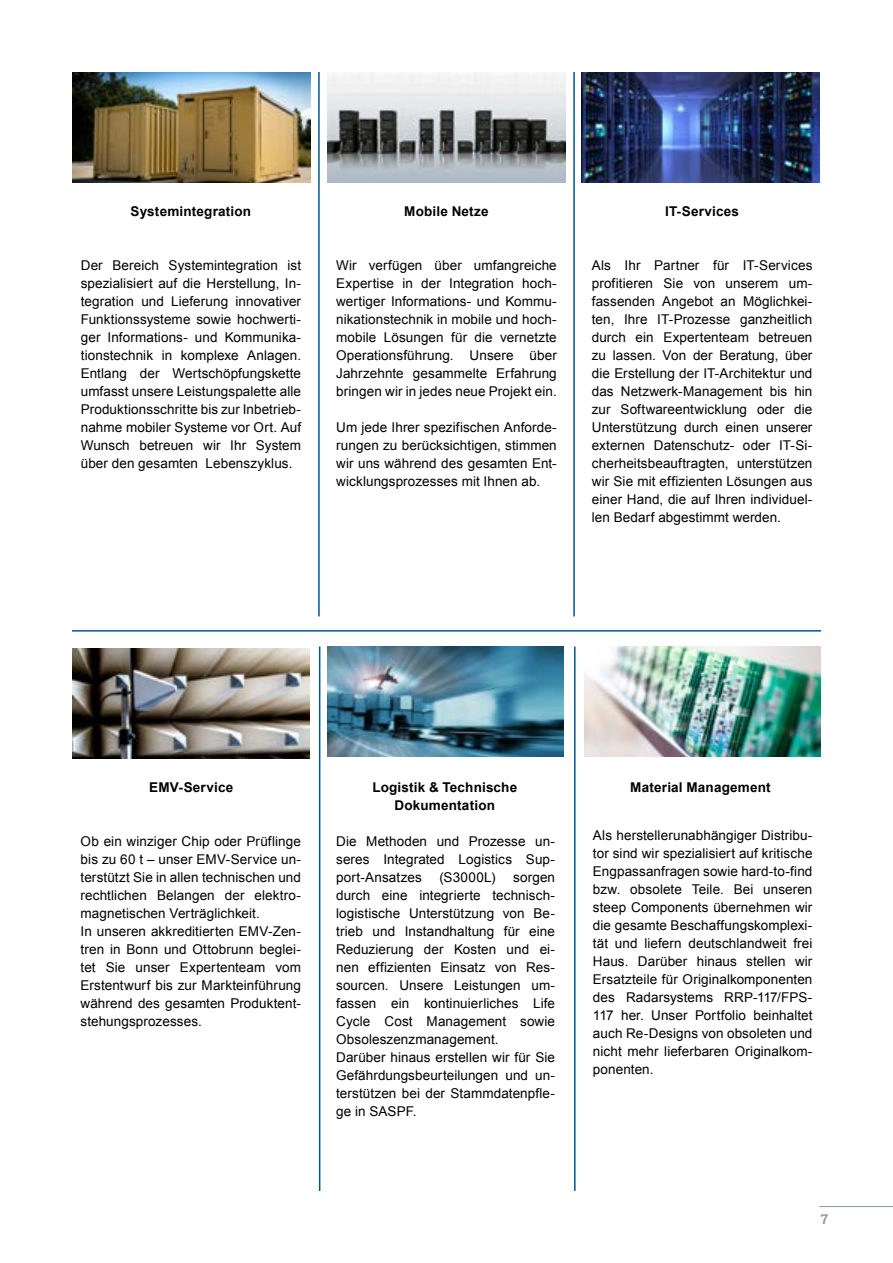
<style>
.page{position:relative;width:893px;height:1263px;background:#fff}
.page>*{position:absolute;margin:0;border:0;box-sizing:border-box;transform-origin:0 0}
.t1{font:13.5px/18px "Arial";letter-spacing:.005em;color:#000;text-align:justify}
.t2{font:700 13.5px/18px "Arial";letter-spacing:.015em;color:#000;text-align:center}
.t3{font:700 13.5px "Roboto Slab";color:#8a9ba7}
</style>
<div class="page">
<hr style="left:819px;top:1206px;width:74px;height:1px;background:#8a9ba7">
<hr style="left:72px;top:630px;width:749px;height:2px;background:#005694">
<hr style="left:319px;top:646px;width:1px;height:545px;background:#005694">
<hr style="left:574px;top:646px;width:2px;height:545px;background:#005694">
<hr style="left:318px;top:72px;width:2px;height:544px;background:#005694">
<hr style="left:573px;top:72px;width:2px;height:544px;background:#005694">
<img style="left:72px;top:72px;width:238px;height:110px">
<img style="left:328px;top:72px;width:237px;height:110px">
<img style="left:582px;top:72px;width:237px;height:110px">
<img style="left:72px;top:648px;width:237px;height:110px">
<img style="left:328px;top:646px;width:236px;height:111px">
<img style="left:584px;top:646px;width:237px;height:111px">
<p class="t2" style="left:131px;top:203px;width:122px">Systemintegration</p>
<p class="t2" style="left:404px;top:203px;width:86px">Mobile Netze</p>
<p class="t2" style="left:665px;top:203px;width:75px">IT-Services</p>
<p class="t1" style="left:81px;top:256px;width:222px">Der Bereich Systemintegration ist spezialisiert auf die Herstellung, In&shy;tegration und Lieferung innovativer Funktionssysteme sowie hochwerti&shy;ger Informations- und Kommunika&shy;tionstechnik in komplexe Anlagen.<br>Entlang der Wertschöpfungskette umfasst unsere Leistungspalette alle Produktionsschritte bis zur Inbetrieb&shy;nahme mobiler Systeme vor Ort. Auf Wunsch betreuen wir Ihr System über den gesamten Lebenszyklus.</p>
<p class="t1" style="left:336px;top:256px;width:222px">Wir verfügen über umfangreiche Expertise in der Integration hoch&shy;wertiger Informations- und Kommu&shy;nikationstechnik in mobile und hoch&shy;mobile Lösungen für die vernetzte Operationsführung. Unsere über Jahrzehnte gesammelte Erfahrung bringen wir in jedes neue Projekt ein.</p>
<p class="t1" style="left:336px;top:418px;width:222px">Um jede Ihrer spezifischen Anforde&shy;rungen zu berücksichtigen, stimmen wir uns während des gesamten Ent&shy;wicklungsprozesses mit Ihnen ab.</p>
<p class="t1" style="left:592px;top:256px;width:222px">Als Ihr Partner für IT-Services profitieren Sie von unserem um&shy;fassenden Angebot an Möglichkei&shy;ten, Ihre IT-Prozesse ganzheitlich durch ein Expertenteam betreuen zu lassen. Von der Beratung, über die Erstellung der IT-Architektur und das Netzwerk-Management bis hin zur Softwareentwicklung oder die Unterstützung durch einen unserer externen Datenschutz- oder IT-Si&shy;cherheitsbeauftragten, unterstützen wir Sie mit effizienten Lösungen aus einer Hand, die auf Ihren individuel&shy;len Bedarf abgestimmt werden.</p>
<p class="t2" style="left:149px;top:779px;width:86px">EMV-Service</p>
<p class="t2" style="left:372px;top:779px;width:146px">Logistik &amp; Technische<br>Dokumentation</p>
<p class="t2" style="left:630px;top:779px;width:142px">Material Management</p>
<p class="t1" style="left:81px;top:832px;width:222px;text-align:left">Ob ein winziger Chip oder Prüflinge bis zu 60 t – unser EMV-Service un&shy;terstützt Sie in allen technischen und rechtlichen Belangen der elektro&shy;magnetischen Verträglichkeit.<br>In unseren akkreditierten EMV-Zen&shy;tren in Bonn und Ottobrunn beglei&shy;tet Sie unser Expertenteam vom Erstentwurf bis zur Markteinführung während des gesamten Produktent&shy;stehungsprozesses.</p>
<p class="t1" style="left:336px;top:832px;width:220px">Die Methoden und Prozesse un&shy;seres Integrated Logistics Sup&shy;port-Ansatzes</p>
<p class="t1" style="left:439px;top:868px;width:58px">(S3000L)</p>
<p class="t1" style="left:336px;top:868px;width:220px;text-align:left;text-indent:177px">sorgen durch eine integrierte technisch&shy;logistische Unterstützung von Be&shy;trieb und Instandhaltung für eine<br>Reduzierung der Kosten und ei&shy;nen effizienten Einsatz von Res&shy;sourcen. Unsere Leistungen um&shy;fassen ein kontinuierliches Life<br>Cycle Cost Management sowie<br>Obsoleszenzmanagement.<br>Darüber hinaus erstellen wir für Sie<br>Gefährdungsbeurteilungen und un&shy;terstützen bei der Stammdatenpfle&shy;ge in SASPF.</p>
<p class="t1" style="left:593px;top:827px;width:221px">Als herstellerunabhängiger Distribu&shy;tor sind wir spezialisiert auf kritische Engpassanfragen sowie hard-to-find bzw. obsolete Teile. Bei unseren steep Components übernehmen wir die gesamte Beschaffungskomplexi&shy;tät und liefern deutschlandweit frei Haus. Darüber hinaus stellen wir Ersatzteile für Originalkomponenten des Radarsystems RRP-117/FPS-117 her. Unser Portfolio beinhaltet auch Re-Designs von obsoleten und nicht mehr lieferbaren Originalkom&shy;ponenten.</p>
<p class="t3" style="left:821px;top:1209px;width:9px">7</p>
</div>
